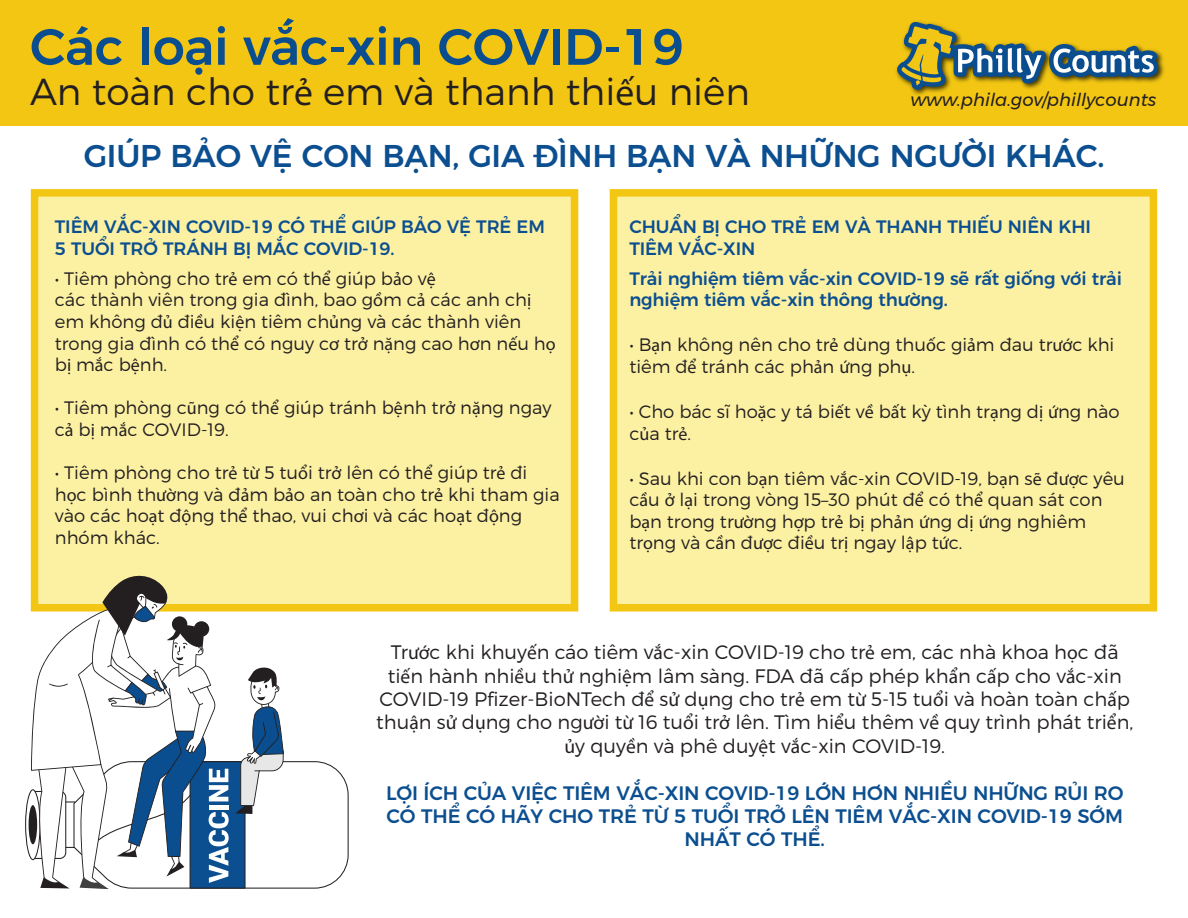
<style>
.page{position:relative;width:1188px;height:918px;background:#fff}
.page>*{position:absolute;margin:0;border:0;box-sizing:border-box;transform-origin:0 0}
.t1{font:500 51px "Montserrat";letter-spacing:-.01em;color:#0b4e90}
.t2{font:300 37.5px "Montserrat";color:#231f20}
.t3{font:500 31.5px "Montserrat";letter-spacing:-.01em;color:#0c4f90}
.t4{font:300 19.5px/23.4px "Montserrat";color:#231f20;text-align:center}
.t5{font:500 19.5px/23.4px "Montserrat";letter-spacing:-.01em;color:#0c4f90;text-align:center}
.t6{font:300 18px/21.6px "Montserrat";color:#231f20}
.t7{font:500 18px/21.6px "Montserrat";letter-spacing:-.01em;color:#0c4f90}
.t8{font:italic 18px "Montserrat";color:#231f20}
.s1{font-family:"Myriad Pro";font-weight:400}
</style>
<div class="page">
<div style="left:0;top:0;width:1188px;height:125px;background:#f2c613"></div>
<div style="left:31px;top:189px;width:547px;height:423px;background:#fcf1a3;border:8px solid #f2c613"></div>
<div style="left:610px;top:189px;width:547px;height:423px;background:#fcf1a3;border:8px solid #f2c613"></div>
<svg style="left:25px;top:573px;width:324px;height:316px"></svg>
<svg style="left:891px;top:21px;width:275px;height:177px"></svg>
<h1 class="t1" style="left:30px;top:6px;width:655px">Các loại vắc-xin COVID-19</h1>
<h2 class="t2" style="left:30px;top:69px;width:721px">An toàn cho tr<span class="s1">ẻ</span> em và thanh thi<span class="s1">ế</span>u niên</h2>
<p class="t8" style="left:910px;top:86px;width:247px">www.phila.gov/phillycounts</p>
<h3 class="t3" style="left:84px;top:131px;width:1022px">GIÚP BẢO VỆ CON BẠN, GIA ĐÌNH BẠN VÀ NHỮNG NGƯỜI KHÁC.</h3>
<p class="t7" style="left:55px;top:215px;width:492px">TIÊM VẮC-XIN COVID-19 CÓ THỂ GIÚP BẢO VỆ TRẺ EM<br>5 TUỔI TRỞ TRÁNH BỊ MẮC COVID-19.</p>
<p class="t6" style="left:55px;top:267px;width:502px">• Tiêm phòng cho tr<span class="s1">ẻ</span> em có th<span class="s1">ể</span> giúp b<span class="s1">ả</span>o v<span class="s1">ệ<br></span>các thành viên trong gia đình, bao g<span class="s1">ồ</span>m c<span class="s1">ả</span> các anh ch<span class="s1">ị </span>em không đ<span class="s1">ủ</span> đi<span class="s1">ề</span>u ki<span class="s1">ệ</span>n tiêm ch<span class="s1">ủ</span>ng và các thành viên trong gia đình có th<span class="s1">ể</span> có nguy c<span class="s1">ơ</span> tr<span class="s1">ở</span> n<span class="s1">ặ</span>ng cao h<span class="s1">ơ</span>n n<span class="s1">ế</span>u h<span class="s1">ọ </span>b<span class="s1">ị</span> m<span class="s1">ắ</span>c b<span class="s1">ệ</span>nh.</p>
<p class="t6" style="left:55px;top:397px;width:498px">• Tiêm phòng c<span class="s1">ũ</span>ng có th<span class="s1">ể</span> giúp tránh b<span class="s1">ệ</span>nh tr<span class="s1">ở</span> n<span class="s1">ặ</span>ng ngay c<span class="s1">ả</span> b<span class="s1">ị</span> m<span class="s1">ắ</span>c COVID-19.</p>
<p class="t6" style="left:55px;top:462px;width:506px">• Tiêm phòng cho tr<span class="s1">ẻ</span> t<span class="s1">ừ</span> 5 tu<span class="s1">ổ</span>i tr<span class="s1">ở</span> lên có th<span class="s1">ể</span> giúp tr<span class="s1">ẻ</span> đi h<span class="s1">ọ</span>c bình th<span class="s1">ườ</span>ng và đ<span class="s1">ả</span>m b<span class="s1">ả</span>o an toàn cho tr<span class="s1">ẻ</span> khi tham gia vào các ho<span class="s1">ạ</span>t đ<span class="s1">ộ</span>ng th<span class="s1">ể</span> thao, vui ch<span class="s1">ơ</span>i và các ho<span class="s1">ạ</span>t đ<span class="s1">ộ</span>ng nhóm khác.</p>
<p class="t7" style="left:629px;top:215px;width:463px">CHUẨN BỊ CHO TRẺ EM VÀ THANH THIẾU NIÊN KHI<br>TIÊM VẮC-XIN</p>
<p class="t7" style="left:629px;top:266px;width:494px">Trải nghiệm tiêm vắc-xin COVID-19 sẽ rất giống với trải nghiệm tiêm vắc-xin thông thường.</p>
<p class="t6" style="left:629px;top:334px;width:487px">• B<span class="s1">ạ</span>n không nên cho tr<span class="s1">ẻ</span> dùng thu<span class="s1">ố</span>c gi<span class="s1">ả</span>m đau tr<span class="s1">ướ</span>c khi tiêm đ<span class="s1">ể</span> tránh các ph<span class="s1">ả</span>n <span class="s1">ứ</span>ng ph<span class="s1">ụ</span>.</p>
<p class="t6" style="left:629px;top:400px;width:492px">• Cho bác sĩ ho<span class="s1">ặ</span>c y tá bi<span class="s1">ế</span>t v<span class="s1">ề</span> b<span class="s1">ấ</span>t kỳ tình tr<span class="s1">ạ</span>ng d<span class="s1">ị ứ</span>ng nào c<span class="s1">ủ</span>a tr<span class="s1">ẻ</span>.</p>
<p class="t6" style="left:629px;top:467px;width:497px">• Sau khi con b<span class="s1">ạ</span>n tiêm v<span class="s1">ắ</span>c-xin COVID-19, b<span class="s1">ạ</span>n s<span class="s1">ẽ</span> đ<span class="s1">ượ</span>c yêu c<span class="s1">ầ</span>u <span class="s1">ở</span> l<span class="s1">ạ</span>i trong vòng 15–30 phút đ<span class="s1">ể</span> có th<span class="s1">ể</span> quan sát con b<span class="s1">ạ</span>n trong tr<span class="s1">ườ</span>ng h<span class="s1">ợ</span>p tr<span class="s1">ẻ</span> b<span class="s1">ị</span> ph<span class="s1">ả</span>n <span class="s1">ứ</span>ng d<span class="s1">ị ứ</span>ng nghiêm tr<span class="s1">ọ</span>ng và c<span class="s1">ầ</span>n đ<span class="s1">ượ</span>c đi<span class="s1">ề</span>u tr<span class="s1">ị</span> ngay l<span class="s1">ậ</span>p t<span class="s1">ứ</span>c.</p>
<p class="t4" style="left:376px;top:640px;width:759px">Tr<span class="s1">ướ</span>c khi khuy<span class="s1">ế</span>n cáo tiêm v<span class="s1">ắ</span>c-xin COVID-19 cho tr<span class="s1">ẻ</span> em, các nhà khoa h<span class="s1">ọ</span>c đã ti<span class="s1">ế</span>n hành nhi<span class="s1">ề</span>u th<span class="s1">ử</span> nghi<span class="s1">ệ</span>m lâm sàng. FDA đã c<span class="s1">ấ</span>p phép kh<span class="s1">ẩ</span>n c<span class="s1">ấ</span>p cho v<span class="s1">ắ</span>c-xin COVID-19 Pfizer-BioNTech đ<span class="s1">ể</span> s<span class="s1">ử</span> d<span class="s1">ụ</span>ng cho tr<span class="s1">ẻ</span> em t<span class="s1">ừ</span> 5-15 tu<span class="s1">ổ</span>i và hoàn toàn ch<span class="s1">ấ</span>p thu<span class="s1">ậ</span>n s<span class="s1">ử</span> d<span class="s1">ụ</span>ng cho ng<span class="s1">ườ</span>i t<span class="s1">ừ</span> 16 tu<span class="s1">ổ</span>i tr<span class="s1">ở</span> lên. Tìm hi<span class="s1">ể</span>u thêm v<span class="s1">ề</span> quy trình phát tri<span class="s1">ể</span>n, <span class="s1">ủ</span>y quy<span class="s1">ề</span>n và phê duy<span class="s1">ệ</span>t v<span class="s1">ắ</span>c-xin COVID-19.</p>
<p class="t5" style="left:386px;top:779px;width:739px">LỢI ÍCH CỦA VIỆC TIÊM VẮC-XIN COVID-19 LỚN HƠN NHIỀU NHỮNG RỦI RO<br>CÓ THỂ CÓ HÃY CHO TRẺ TỪ 5 TUỔI TRỞ LÊN TIÊM VẮC-XIN COVID-19 SỚM<br>NHẤT CÓ THỂ.</p>
</div>
